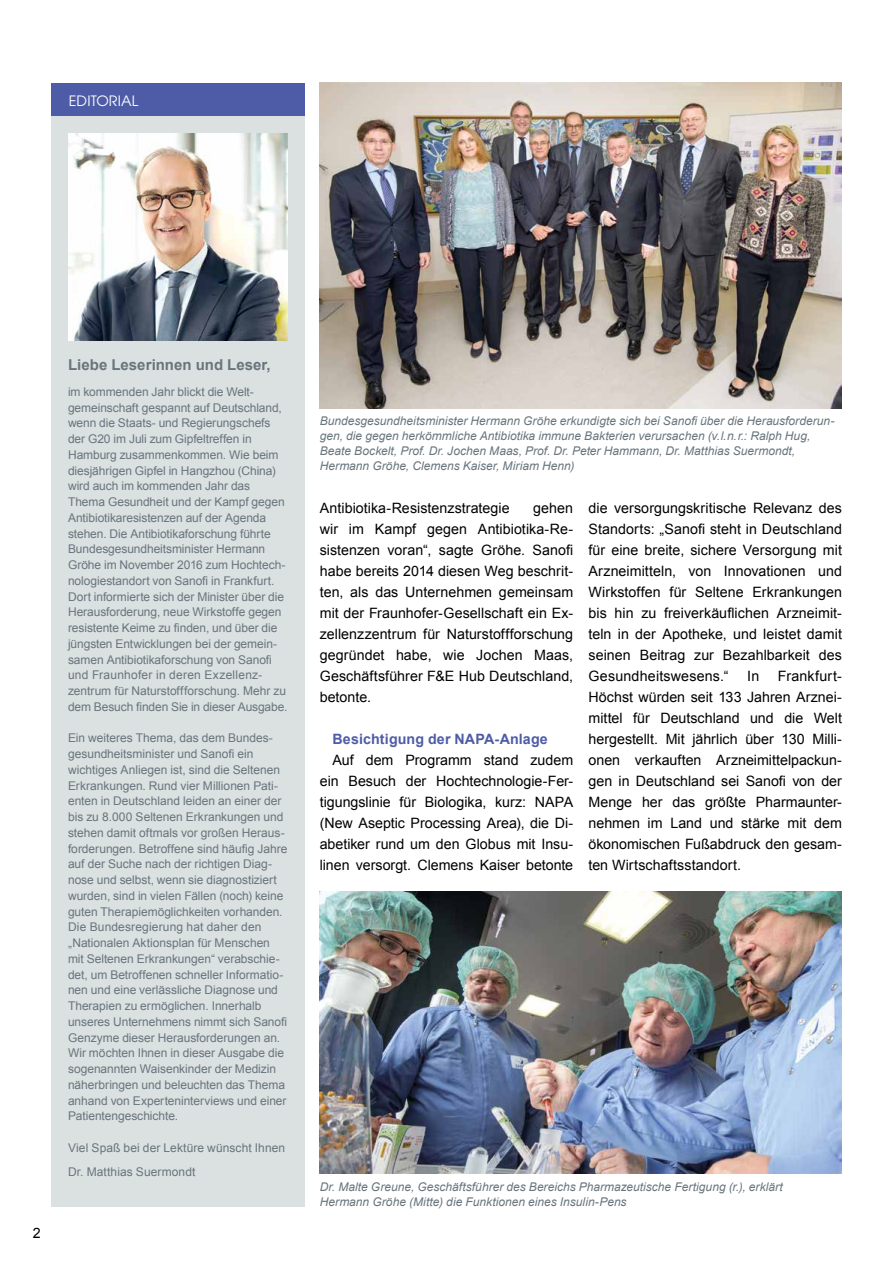
<style>
.page{position:relative;width:893px;height:1263px;background:#fff}
.page>*{position:absolute;margin:0;border:0;box-sizing:border-box;transform-origin:0 0}
.t1{font:700 15px "Arial";color:#68757d}
.t2{font:14.25px/21px "Arial";letter-spacing:.005em;color:#000;text-align:justify}
.t3{font:700 14.25px "Arial";letter-spacing:.01em;color:#4e5ca7}
.t4{font:14.25px "Avant Garde";letter-spacing:.01em;color:#fff}
.t5{font:12px/15.8px "Arial";letter-spacing:-.005em;color:#68757d}
.t6{font:italic 12px/15px "Arial";color:#68757d}
</style>
<div class="page">
<div style="left:51px;top:83px;width:253px;height:1123px;background:#dbe0e0"></div>
<div style="left:51px;top:83px;width:253px;height:33px;background:#4e5ca7"></div>
<img style="left:320px;top:83px;width:522px;height:325px">
<img style="left:68px;top:133px;width:219px;height:207px">
<img style="left:320px;top:891px;width:522px;height:283px">
<p class="t4" style="left:69px;top:91px;width:71px">EDITORIAL</p>
<p class="t2" style="left:33px;top:1222px;width:9px">2</p>
<p class="t1" style="left:68px;top:354px;width:204px">Liebe Leserinnen und Leser,</p>
<p class="t5" style="left:68px;top:384px;width:221px">im kommenden Jahr blickt die Welt&shy;gemeinschaft gespannt auf Deutschland, wenn die Staats- und Regierungschefs der G20 im Juli zum Gipfeltreffen in Hamburg zusammenkommen. Wie beim diesjährigen Gipfel in Hangzhou (China) wird auch im kommenden Jahr das Thema Gesundheit und der Kampf gegen Antibiotikaresistenzen auf der Agenda stehen. Die Antibiotikaforschung führte Bundesgesundheitsminister Hermann Gröhe im November 2016 zum Hochtech&shy;nologiestandort von Sanofi in Frankfurt.<br>Dort informierte sich der Minister über die Herausforderung, neue Wirkstoffe gegen resistente Keime zu finden, und über die jüngsten Entwicklungen bei der gemein&shy;samen Antibiotikaforschung von Sanofi und Fraunhofer in deren Exzellenz&shy;zentrum für Naturstoffforschung. Mehr zu dem Besuch finden Sie in dieser Ausgabe.</p>
<p class="t5" style="left:68px;top:730px;width:221px">Ein weiteres Thema, das dem Bundes&shy;gesundheitsminister und Sanofi ein wichtiges Anliegen ist, sind die Seltenen Erkrankungen. Rund vier Millionen Pati&shy;enten in Deutschland leiden an einer der bis zu 8.000 Seltenen Erkrankungen und stehen damit oftmals vor großen Heraus&shy;forderungen. Betroffene sind häufig Jahre auf der Suche nach der richtigen Diag&shy;nose und selbst, wenn sie diagnostiziert wurden, sind in vielen Fällen (noch) keine guten Therapiemöglichkeiten vorhanden.<br>Die Bundesregierung hat daher den „Nationalen Aktionsplan für Menschen mit Seltenen Erkrankungen“ verabschie&shy;det, um Betroffenen schneller Informatio&shy;nen und eine verlässliche Diagnose und Therapien zu ermöglichen. Innerhalb unseres Unternehmens nimmt sich Sanofi Genzyme dieser Herausforderungen an.<br>Wir möchten Ihnen in dieser Ausgabe die sogenannten Waisenkinder der Medizin näherbringen und beleuchten das Thema anhand von Experteninterviews und einer Patientengeschichte.</p>
<p class="t5" style="left:68px;top:1136px;width:219px;line-height:24px">Viel Spaß bei der Lektüre wünscht Ihnen<br>Dr. Matthias Suermondt</p>
<p class="t6" style="left:320px;top:414px;width:516px">Bundesgesundheitsminister Hermann Gröhe erkundigte sich bei Sanofi über die Herausforderun&shy;gen, die gegen herkömmliche Antibiotika immune Bakterien verursachen (v.l.n.r.: Ralph Hug, Beate Bockelt, Prof. Dr. Jochen Maas, Prof. Dr. Peter Hammann, Dr. Matthias Suermondt, Hermann Gröhe, Clemens Kaiser, Miriam Henn)</p>
<p class="t2" style="left:320px;top:498px;width:191px">Antibiotika-Resistenzstrategie</p>
<p class="t2" style="left:320px;top:498px;width:255px;text-indent:213px">gehen wir im Kampf gegen Antibiotika-Re&shy;sistenzen voran“, sagte Gröhe. Sanofi habe bereits 2014 diesen Weg beschrit&shy;ten, als das Unternehmen gemeinsam mit der Fraunhofer-Gesellschaft ein Ex&shy;zellenzzentrum für Naturstoffforschung gegründet habe, wie Jochen Maas, Geschäftsführer F&amp;E Hub Deutschland, betonte.</p>
<p class="t3" style="left:333px;top:730px;width:217px">Besichtigung der NAPA-Anlage</p>
<p class="t2" style="left:320px;top:750px;width:255px;text-indent:13px">Auf dem Programm stand zudem ein Besuch der Hochtechnologie-Fer&shy;tigungslinie für Biologika, kurz: NAPA (New Aseptic Processing Area), die Di&shy;abetiker rund um den Globus mit Insu&shy;linen versorgt. Clemens Kaiser betonte</p>
<p class="t2" style="left:588px;top:498px;width:255px">die versorgungskritische Relevanz des Standorts: „Sanofi steht in Deutschland für eine breite, sichere Versorgung mit Arzneimitteln, von Innovationen und Wirkstoffen für Seltene Erkrankungen bis hin zu freiverkäuflichen Arzneimit&shy;teln in der Apotheke, und leistet damit seinen Beitrag zur Bezahlbarkeit des Gesundheitswesens.“</p>
<p class="t2" style="left:588px;top:666px;width:255px;text-indent:189px">Frankfurt-Höchst würden seit 133 Jahren Arznei&shy;mittel für Deutschland und die Welt hergestellt. Mit jährlich über 130 Milli&shy;onen verkauften Arzneimittelpackun&shy;gen in Deutschland sei Sanofi von der Menge her das größte Pharmaunter&shy;nehmen im Land und stärke mit dem ökonomischen Fußabdruck den gesam&shy;ten Wirtschaftsstandort.</p>
<p class="t2" style="left:747px;top:666px;width:14px">In</p>
<p class="t6" style="left:320px;top:1179px;width:465px">Dr. Malte Greune, Geschäftsführer des Bereichs Pharmazeutische Fertigung (r.), erklärt<br>Hermann Gröhe (Mitte) die Funktionen eines Insulin-Pens</p>
</div>
